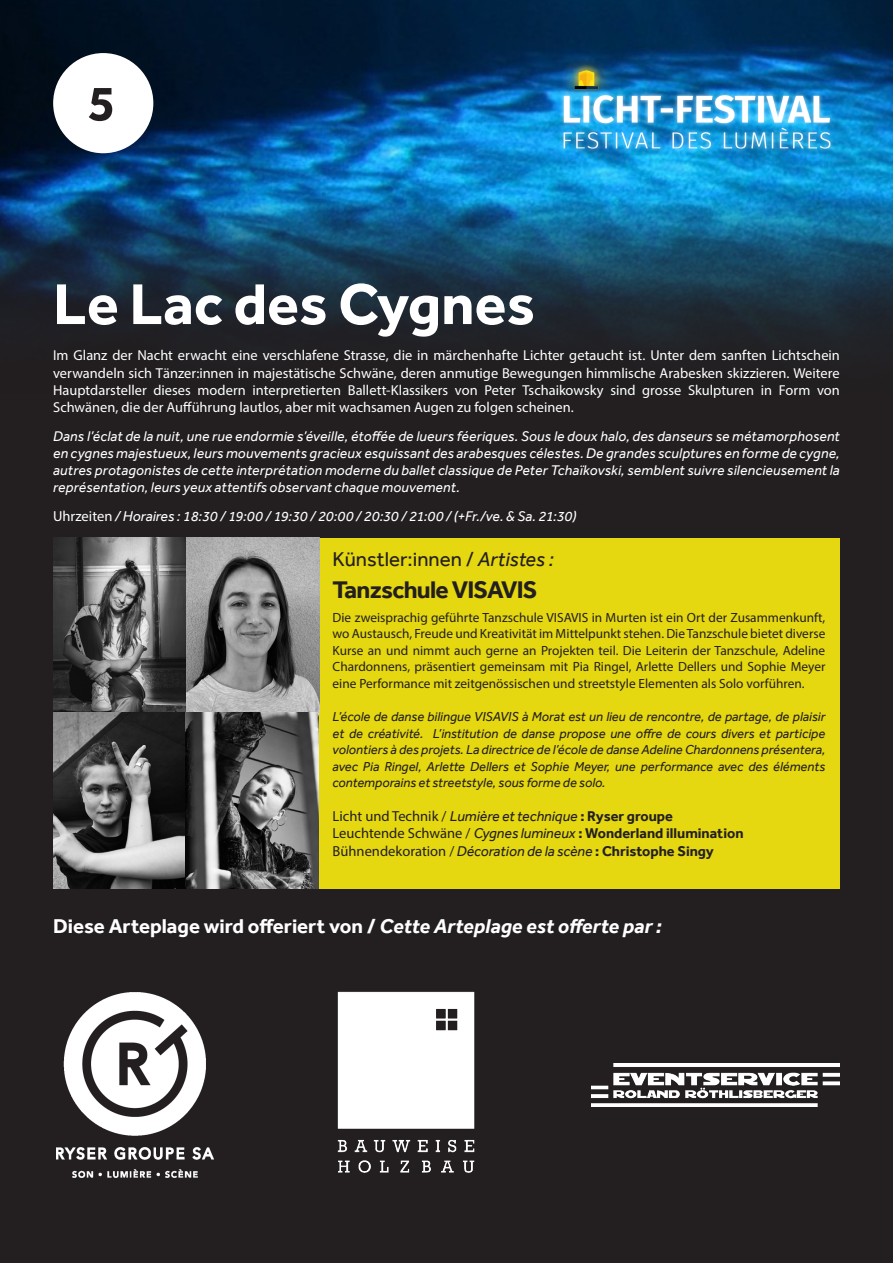
<style>
.page{position:relative;width:893px;height:1263px;background:#231f20}
.page>*{position:absolute;margin:0;border:0;box-sizing:border-box;transform-origin:0 0}
.t1{font:700 59.4px "Effra";color:#fff}
.t2{font:700 51.15px "Effra";color:#231f20}
.t3{font:700 24.75px "Effra";letter-spacing:-.03em;color:#231f20}
.t4{font:700 20.55px "Effra";color:#fff}
.t5{font:20.55px "Effra";color:#231f20}
.t6{font:italic 14.55px "Effra";color:#231f20}
.t7{font:700 14.55px "Effra";color:#231f20}
.t8{font:italic 14.4px/17.2px "Effra";letter-spacing:.01em;color:#fff;text-align:justify}
.t9{font:14.4px/17.2px "Myriad Pro";letter-spacing:.005em;color:#fff;text-align:justify}
.t10{font:13.35px/16.5px "Myriad Pro";color:#231f20;text-align:justify}
.t11{font:italic 13.35px/16.5px "Effra";color:#231f20;text-align:justify}
.s1{font-family:"Myriad Pro";font-style:normal;font-size:14.55px}
.s2{font-size:14.55px}
.s3{font-style:italic}
.s4{font-family:"Myriad Pro";font-style:normal}
.s5{font-weight:700;font-style:normal}
.s6{font-family:"Myriad Pro";font-weight:400}
.s7{font-weight:400;font-style:italic}
</style>
<div class="page">
<img style="left:0;top:0;width:893px;height:198px">
<svg style="left:0;top:198px;width:893px;height:146px"></svg>
<div style="left:53px;top:53px;width:100px;height:100px;background:#fff;border-radius:50%"></div>
<img style="left:555px;top:53px;width:285px;height:104px">
<div style="left:319px;top:538px;width:521px;height:350px;background:#e5d710"></div>
<img style="left:56px;top:992px;width:158px;height:186px">
<img style="left:591px;top:1063px;width:249px;height:44px">
<img style="left:53px;top:538px;width:267px;height:174px">
<img style="left:53px;top:712px;width:265px;height:176px">
<img style="left:337px;top:991px;width:138px;height:182px">
<p class="t2" style="left:88px;top:73px;width:29px">5</p>
<p class="t1" style="left:53px;top:269px;width:483px">Le Lac des Cygnes</p>
<p class="t9" style="left:53px;top:347px;width:788px">Im Glanz der Nacht erwacht eine verschlafene Strasse, die in märchenhafte Lichter getaucht ist. Unter dem sanften Lichtschein verwandeln sich Tänzer:innen in majestätische Schwäne, deren anmutige Bewegungen himmlische Arabesken skizzieren. Weitere Hauptdarsteller dieses modern interpretierten Ballett-Klassikers von Peter Tschaikowsky sind grosse Skulpturen in Form von Schwänen, die der Aufführung lautlos, aber mit wachsamen Augen zu folgen scheinen.</p>
<p class="t8" style="left:53px;top:427px;width:788px">Dans l’éclat de la nuit, une rue endormie s’éveille, étoffée de lueurs féeriques. Sous le doux halo, des danseurs se métamorphosent en cygnes majestueux, leurs mouvements gracieux esquissant des arabesques célestes. De grandes sculptures en forme de cygne, autres protagonistes de cette interprétation moderne du ballet classique de Peter Tchaïkovski, semblent suivre silencieusement la représentation, leurs yeux attentifs observant chaque mouvement.</p>
<p class="t8" style="left:53px;top:507px;width:525px"><span class="s1">Uhrzeiten</span> <span class="s2">/ Horaires : 1</span>8:30 / 19:00 / 19:30 / 20:00 / 20:30 / 21:00 / (+Fr./ve. &amp; Sa. 21:30)</p>
<h3 class="t5" style="left:333px;top:547px;width:223px">Künstler:innen / <span class="s3">Artistes :</span></h3>
<p class="t3" style="left:333px;top:575px;width:206px">Tanzschule VISAVIS</p>
<p class="t10" style="left:333px;top:609px;width:494px">Die zweisprachig geführte Tanzschule VISAVIS in Murten ist ein Ort der Zusammenkunft, wo Austausch, Freude und Kreativität im Mittelpunkt stehen. Die Tanzschule bietet diverse Kurse an und nimmt auch gerne an Projekten teil. Die Leiterin der Tanzschule, Adeline Chardonnens, präsentiert gemeinsam mit Pia Ringel, Arlette Dellers und Sophie Meyer eine Performance mit zeitgenössischen und streetstyle Elementen als Solo vorführen.</p>
<p class="t11" style="left:333px;top:708px;width:494px">L’école de danse bilingue VISAVIS à Morat est un lieu de rencontre, de partage, de plaisir et de créativité. L’institution de danse propose une offre de cours divers et participe volontiers à des projets. La directrice de l’école de danse Adeline Chardonnens présentera, avec Pia Ringel, Arlette Dellers et Sophie Meyer, une performance avec des éléments contemporains et streetstyle, sous forme de solo.</p>
<p class="t6" style="left:333px;top:807px;width:342px"><span class="s4">Licht und Technik /</span> Lumière et technique <span class="s5">: Ryser groupe</span></p>
<p class="t7" style="left:333px;top:825px;width:412px"><span class="s6">Leuchtende Schwäne /</span> <span class="s7">Cygnes lumineux</span> : Wonderland illumination</p>
<p class="t6" style="left:333px;top:842px;width:383px"><span class="s4">Bühnendekoration /</span> Décoration de la scène <span class="s5">: Christophe Singy</span></p>
<h3 class="t4" style="left:53px;top:914px;width:610px">Diese Arteplage wird offeriert von / <span class="s3">Cette Arteplage est offerte par :</span></h3>
</div>
